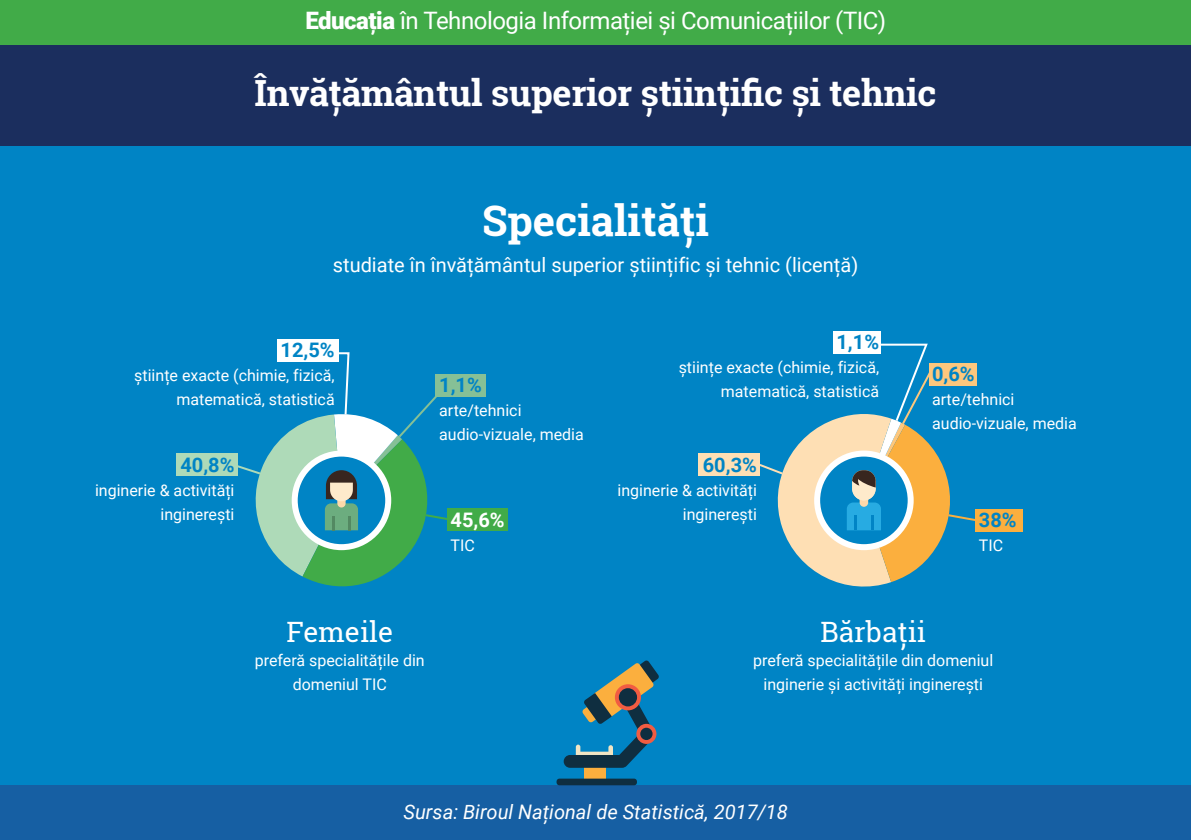
<style>
.page{position:relative;width:1191px;height:840px;background:#fff}
.page>*{position:absolute;margin:0;border:0;box-sizing:border-box;transform-origin:0 0}
.t1{font:700 42px "Roboto Slab";color:#fff}
.t2{font:700 36px "Roboto Slab";letter-spacing:-.01em;color:#fff}
.t3{font:28px "Roboto Slab";color:#fff}
.t4{font:24px "Roboto";letter-spacing:-.02em;color:#fff}
.t5{font:20px "Roboto";color:#fff}
.t6{font:italic 20px "Roboto";color:#fff}
.t7{font:700 20px "Roboto";color:#0084c5}
.t8{font:700 20px "Roboto";color:#fff}
.t9{font:16px/24px "Roboto";color:#fff;text-align:right}
.s1{font-weight:900}
</style>
<div class="page">
<div style="left:0;top:146px;width:1191px;height:693px;background:#0084c5"></div>
<div style="left:0;top:784px;width:1191px;height:55px;background:#165fa3"></div>
<div style="left:0;top:0;width:1191px;height:146px;background:#1b2e5e"></div>
<div style="left:975px;top:508px;width:47px;height:23px;background:#fbaf3e"></div>
<div style="left:833px;top:330px;width:48px;height:23px;background:#fff"></div>
<div style="left:698px;top:453px;width:62px;height:23px;background:#fedfb4"></div>
<svg style="left:760px;top:343px;width:219px;height:244px"></svg>
<div style="left:277px;top:338px;width:61px;height:23px;background:#fff"></div>
<div style="left:176px;top:453px;width:61px;height:23px;background:#aedab8"></div>
<div style="left:435px;top:374px;width:51px;height:23px;background:#86c096"></div>
<div style="left:447px;top:508px;width:60px;height:23px;background:#41ab48"></div>
<svg style="left:237px;top:351px;width:210px;height:236px"></svg>
<div style="left:584px;top:758px;width:22px;height:23px;background:#fbaf3e"></div>
<div style="left:556px;top:778px;width:81px;height:6px;background:#0f2e40;border-radius:3px"></div>
<svg style="left:563px;top:660px;width:96px;height:107px"></svg>
<svg style="left:615px;top:683px;width:26px;height:27px"></svg>
<div style="left:619px;top:687px;width:18px;height:19px;background:#0f2e40;border-radius:50%"></div>
<svg style="left:636px;top:723px;width:20px;height:20px"></svg>
<div style="left:640px;top:727px;width:12px;height:12px;background:#0f2e40;border-radius:50%"></div>
<div style="left:0;top:0;width:1191px;height:44px;background:#41ab48"></div>
<h3 class="t4" style="left:305px;top:4px;width:582px"><span class="s1">Educația</span> în Tehnologia Informației și Comunicațiilor (TIC)</h3>
<h2 class="t2" style="left:254px;top:68px;width:683px">Învățământul superior științific și tehnic</h2>
<h1 class="t1" style="left:482px;top:192px;width:228px">Specialități</h1>
<p class="t5" style="left:333px;top:250px;width:527px">studiate în învățământul superior științific și tehnic (licență)</p>
<p class="t7" style="left:280px;top:336px;width:56px">12,5%</p>
<p class="t9" style="left:134px;top:362px;width:202px">științe exacte (chimie, fizică, matematică, statistică</p>
<p class="t7" style="left:439px;top:371px;width:44px">1,1%</p>
<p class="t9" style="left:439px;top:397px;width:146px;text-align:left">arte/tehnici audio-vizuale, media</p>
<p class="t7" style="left:180px;top:450px;width:56px">40,8%</p>
<p class="t9" style="left:95px;top:477px;width:141px">inginerie &amp; activități inginerești</p>
<p class="t8" style="left:450px;top:505px;width:56px">45,6%</p>
<p class="t9" style="left:450px;top:532px;width:26px">TIC</p>
<h3 class="t3" style="left:286px;top:612px;width:108px">Femeile</h3>
<p class="t9" style="left:255px;top:647px;width:171px;text-align:center">preferă specialitățile din domeniul TIC</p>
<p class="t7" style="left:836px;top:328px;width:44px">1,1%</p>
<p class="t9" style="left:678px;top:354px;width:202px">științe exacte (chimie, fizică, matematică, statistică</p>
<p class="t7" style="left:932px;top:360px;width:44px">0,6%</p>
<p class="t9" style="left:932px;top:387px;width:146px;text-align:left">arte/tehnici audio-vizuale, media</p>
<p class="t7" style="left:703px;top:450px;width:56px">60,3%</p>
<p class="t9" style="left:617px;top:477px;width:141px">inginerie &amp; activități inginerești</p>
<p class="t7" style="left:979px;top:505px;width:39px">38%</p>
<p class="t9" style="left:979px;top:532px;width:26px">TIC</p>
<h3 class="t3" style="left:820px;top:612px;width:107px">Bărbații</h3>
<p class="t9" style="left:753px;top:647px;width:241px;text-align:center">preferă specialitățile din domeniul inginerie și activități inginerești</p>
<p class="t6" style="left:403px;top:797px;width:386px">Sursa: Biroul Național de Statistică, 2017/18</p>
</div>
